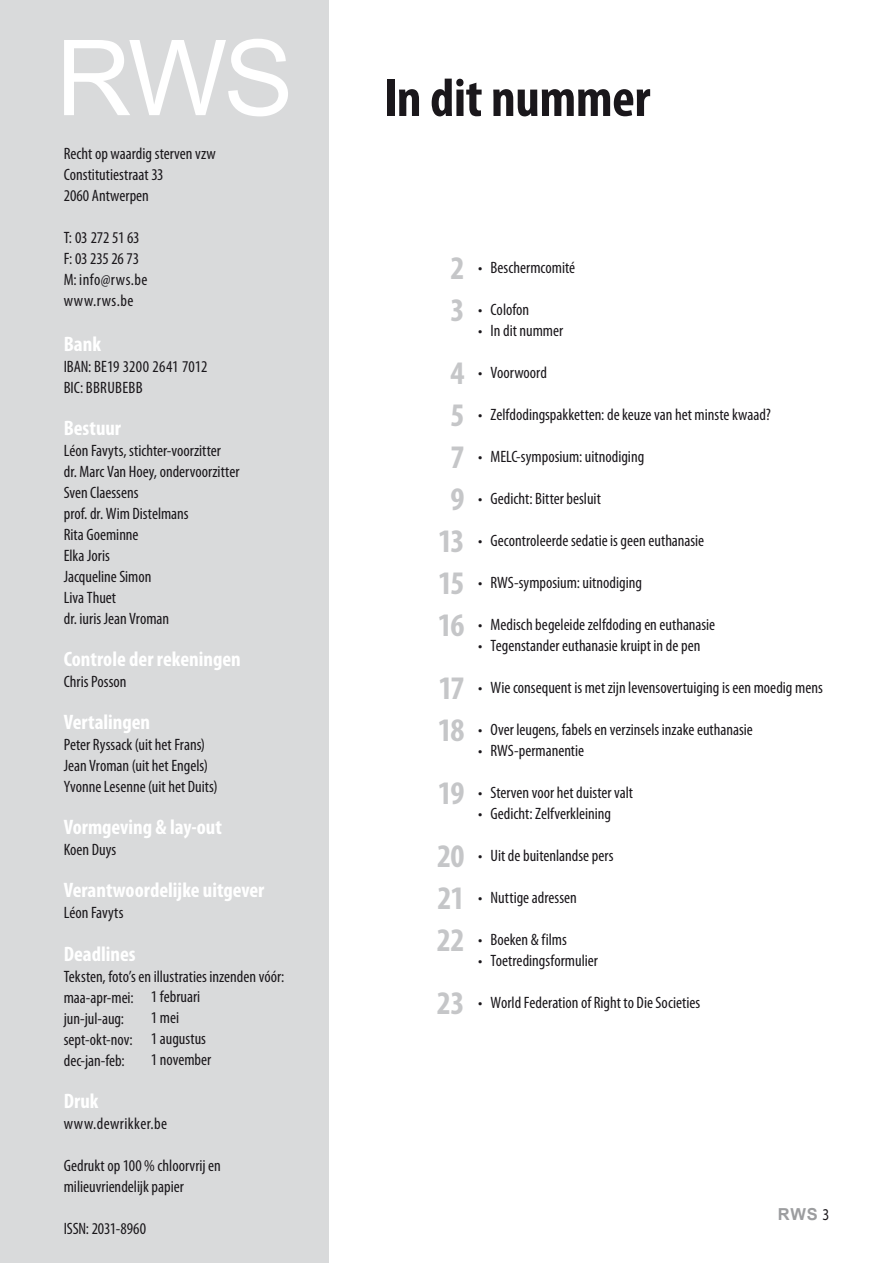
<style>
.page{position:relative;width:893px;height:1263px;background:#fff}
.page>*{position:absolute;margin:0;border:0;box-sizing:border-box;transform-origin:0 0}
.t1{font:105px "Arial";color:#fff}
.t2{font:700 condensed 54px "Myriad Pro";letter-spacing:-.005em;color:#1a171b}
.t3{font:700 condensed 33px/42px "Myriad Pro";letter-spacing:-.04em;color:#c5c6c8}
.t4{font:700 condensed 21px "Myriad Pro";color:#fff}
.t5{font:condensed 16.5px/21px "Myriad Pro";color:#1a171b}
.t6{font:condensed 16.5px/21px "Myriad Pro";letter-spacing:.025em;color:#1a171b}
.t7{font:condensed 16.5px "Myriad Pro";letter-spacing:.03em;color:#1a171b}
.t8{font:700 16.5px "Arial";color:#9c9d9f}
.s1{font-family:"Myriad Pro";font-weight:400;color:#1a171b}
</style>
<div class="page">
<div style="left:0;top:0;width:329px;height:1263px;background:#d9dadb"></div>
<h1 class="t1" style="left:56px;top:6px;width:239px">RWS</h1>
<p class="t5" style="left:64px;top:143px;width:154px">Recht op waardig sterven vzw<br>Constitutiestraat 33<br>2060 Antwerpen</p>
<p class="t6" style="left:64px;top:227px;width:85px">T: 03 272 51 63<br>F: 03 235 26 73<br>M: info@rws.be www.rws.be</p>
<p class="t4" style="left:64px;top:331px;width:39px">Bank</p>
<p class="t5" style="left:64px;top:356px;width:145px">IBAN: BE19 3200 2641 7012<br>BIC: BBRUBEBB</p>
<p class="t4" style="left:64px;top:415px;width:59px">Bestuur</p>
<p class="t5" style="left:64px;top:440px;width:177px">Léon Favyts, stichter-voorzitter<br>dr. Marc Van Hoey, ondervoorzitter<br>Sven Claessens<br>prof. dr. Wim Distelmans<br>Rita Goeminne<br>Elka Joris<br>Jacqueline Simon<br>Liva Thuet<br>dr. iuris Jean Vroman</p>
<p class="t4" style="left:64px;top:646px;width:179px">Controle der rekeningen</p>
<p class="t5" style="left:64px;top:671px;width:64px">Chris Posson</p>
<p class="t4" style="left:64px;top:709px;width:88px">Vertalingen</p>
<p class="t5" style="left:64px;top:734px;width:155px">Peter Ryssack (uit het Frans)<br>Jean Vroman (uit het Engels)<br>Yvonne Lesenne (uit het Duits)</p>
<p class="t4" style="left:64px;top:814px;width:160px">Vormgeving &amp; lay-out</p>
<p class="t5" style="left:64px;top:839px;width:54px">Koen Duys</p>
<p class="t4" style="left:64px;top:877px;width:202px">Verantwoordelijke uitgever</p>
<p class="t5" style="left:64px;top:902px;width:61px">Léon Favyts</p>
<p class="t4" style="left:64px;top:940px;width:73px">Deadlines</p>
<p class="t5" style="left:64px;top:965px;width:222px">Teksten, foto’s en illustraties inzenden vóór: maa-apr-mei:<br>jun-jul-aug:<br>sept-okt-nov:<br>dec-jan-feb:</p>
<p class="t4" style="left:64px;top:1087px;width:36px">Druk</p>
<p class="t7" style="left:64px;top:1113px;width:105px">www.dewrikker.be</p>
<p class="t5" style="left:64px;top:1154px;width:159px">Gedrukt op 100 % chloorvrij en milieuvriendelijk papier</p>
<p class="t5" style="left:64px;top:1217px;width:84px">ISSN: 2031-8960</p>
<p class="t5" style="left:151px;top:986px;width:62px">1 februari<br>1 mei<br>1 augustus<br>1 november</p>
<h2 class="t2" style="left:384px;top:64px;width:268px">In dit nummer</h2>
<h3 class="t3" style="left:450px;top:246px;width:16px">2<br>3</h3>
<h3 class="t3" style="left:438px;top:351px;width:28px;text-align:center">4<br>5<br>7<br>9<br>13<br>15<br>16</h3>
<h3 class="t3" style="left:438px;top:666px;width:28px">17<br>18</h3>
<h3 class="t3" style="left:437px;top:761px;width:29px;line-height:63px">19<br>20</h3>
<h3 class="t3" style="left:437px;top:876px;width:29px">21<br>22</h3>
<h3 class="t3" style="left:437px;top:981px;width:29px">23</h3>
<p class="t5" style="left:478px;top:257px;width:99px">• Beschermcomité</p>
<p class="t5" style="left:478px;top:299px;width:53px">• Colofon</p>
<p class="t5" style="left:478px;top:320px;width:87px">• In dit nummer</p>
<p class="t5" style="left:478px;top:362px;width:70px">• Voorwoord</p>
<p class="t5" style="left:478px;top:404px;width:294px">• Zelfdodingspakketten: de keuze van het minste kwaad?</p>
<p class="t5" style="left:478px;top:446px;width:168px">• MELC-symposium: uitnodiging</p>
<p class="t5" style="left:478px;top:488px;width:124px">• Gedicht: Bitter besluit</p>
<p class="t5" style="left:478px;top:530px;width:228px">• Gecontroleerde sedatie is geen euthanasie</p>
<p class="t5" style="left:478px;top:572px;width:165px">• RWS-symposium: uitnodiging</p>
<p class="t5" style="left:478px;top:614px;width:239px">• Medisch begeleide zelfdoding en euthanasie</p>
<p class="t5" style="left:478px;top:635px;width:224px">• Tegenstander euthanasie kruipt in de pen</p>
<p class="t5" style="left:478px;top:677px;width:346px">• Wie consequent is met zijn levensovertuiging is een moedig mens</p>
<p class="t5" style="left:478px;top:719px;width:276px">• Over leugens, fabels en verzinsels inzake euthanasie</p>
<p class="t5" style="left:478px;top:740px;width:108px">• RWS-permanentie</p>
<p class="t5" style="left:478px;top:782px;width:157px">• Sterven voor het duister valt</p>
<p class="t5" style="left:478px;top:803px;width:135px">• Gedicht: Zelfverkleining</p>
<p class="t5" style="left:478px;top:845px;width:137px">• Uit de buitenlandse pers</p>
<p class="t5" style="left:478px;top:887px;width:100px">• Nuttige adressen</p>
<p class="t5" style="left:478px;top:929px;width:90px">• Boeken &amp; films</p>
<p class="t5" style="left:478px;top:950px;width:121px">• Toetredingsformulier</p>
<p class="t5" style="left:478px;top:992px;width:224px">• World Federation of Right to Die Societies</p>
<p class="t8" style="left:778px;top:1203px;width:53px">RWS <span class="s1">3</span></p>
</div>
